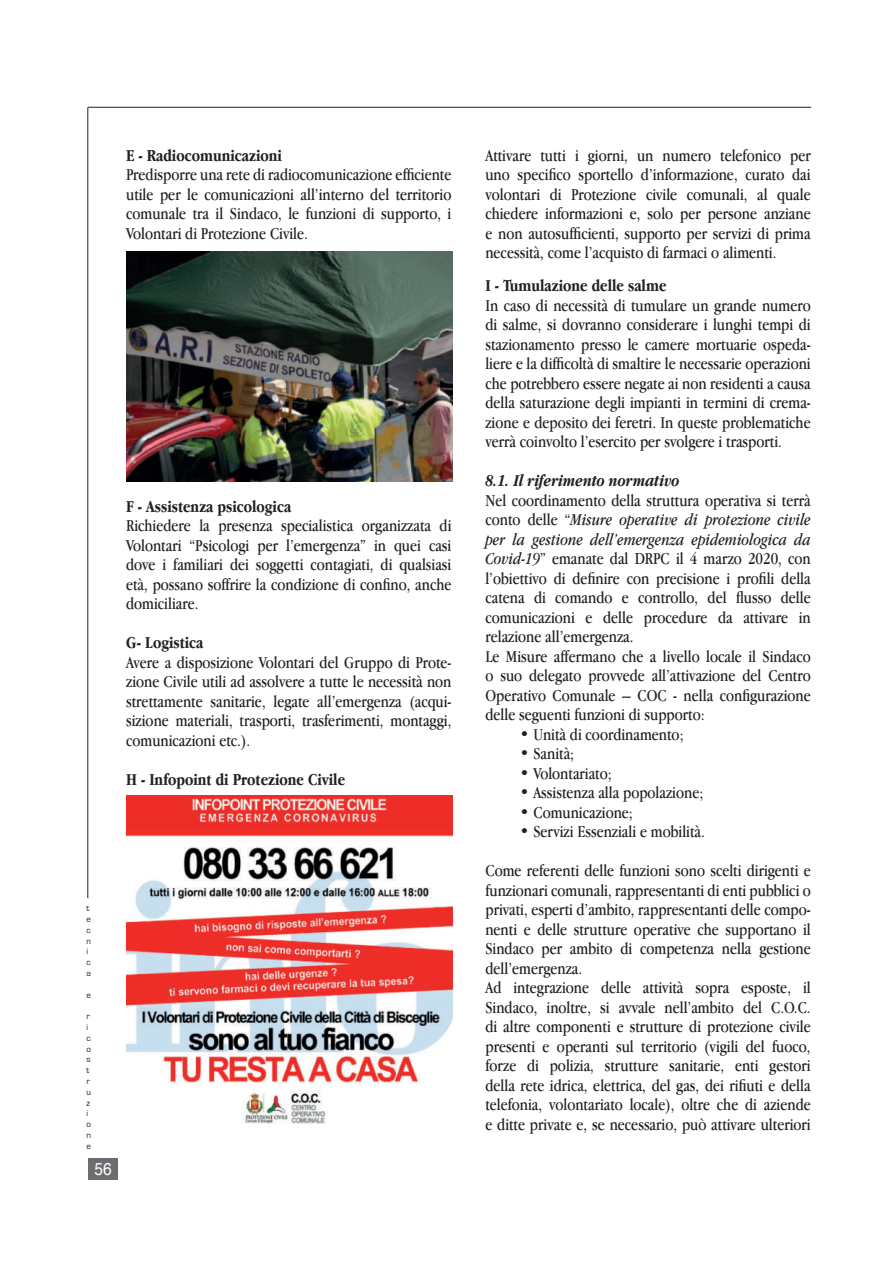
<style>
.page{position:relative;width:893px;height:1263px;background:#fff}
.page>*{position:absolute;margin:0;border:0;box-sizing:border-box;transform-origin:0 0}
.t1{font:17.25px/19.5px "Apple Garamond";color:#231f20;text-align:justify}
.t2{font:700 17.25px "Apple Garamond";color:#231f20}
.t3{font:italic 700 17.25px "Apple Garamond";color:#231f20}
.t4{font:17.25px "Helvetica";color:#fff;scale:.9 1}
.t5{font:9px/10.8px "Eurostile";color:#231f20}
.s1{font-style:italic}
</style>
<div class="page">
<hr style="left:88px;top:107px;width:723px;height:1px;background:#231f20">
<hr style="left:87px;top:107px;width:1px;height:791px;background:#231f20">
<div style="left:88px;top:1158px;width:30px;height:22px;background:#6c6d70"></div>
<img style="left:127px;top:252px;width:325px;height:230px">
<img style="left:126px;top:795px;width:326px;height:329px">
<p class="t2" style="left:126px;top:145px;width:157px">E - Radiocomunicazioni</p>
<p class="t1" style="left:126px;top:165px;width:327px">Predisporre una rete di radiocomunicazione efficiente utile per le comunicazioni all’interno del territorio comunale tra il Sindaco, le funzioni di supporto, i Volontari di Protezione Civile.</p>
<p class="t2" style="left:126px;top:496px;width:167px">F - Assistenza psicologica</p>
<p class="t1" style="left:126px;top:516px;width:327px">Richiedere la presenza specialistica organizzata di Volontari “Psicologi per l’emergenza” in quei casi dove i familiari dei soggetti contagiati, di qualsiasi età, possano soffrire la condizione di confino, anche domiciliare.</p>
<p class="t2" style="left:126px;top:633px;width:79px">G- Logistica</p>
<p class="t1" style="left:126px;top:652px;width:327px">Avere a disposizione Volontari del Gruppo di Prote&shy;zione Civile utili ad assolvere a tutte le necessità non strettamente sanitarie, legate all’emergenza (acqui&shy;sizione materiali, trasporti, trasferimenti, montaggi, comunicazioni etc.).</p>
<p class="t2" style="left:126px;top:769px;width:220px">H - Infopoint di Protezione Civile</p>
<p class="t5" style="left:87px;top:903px;width:6px">t e c n i c a</p>
<p class="t5" style="left:87px;top:989px;width:6px">e</p>
<p class="t5" style="left:87px;top:1011px;width:6px">r i c o s t r u z i o n e</p>
<p class="t4" style="left:94px;top:1156px;width:21px">56</p>
<p class="t1" style="left:485px;top:145px;width:327px">Attivare tutti i giorni, un numero telefonico per uno specifico sportello d’informazione, curato dai volontari di Protezione civile comunali, al quale chiedere informazioni e, solo per persone anziane e non autosufficienti, supporto per servizi di prima necessità, come l’acquisto di farmaci o alimenti.</p>
<p class="t2" style="left:485px;top:276px;width:183px">I - Tumulazione delle salme</p>
<p class="t1" style="left:485px;top:295px;width:327px">In caso di necessità di tumulare un grande numero di salme, si dovranno considerare i lunghi tempi di stazionamento presso le camere mortuarie ospeda&shy;liere e la difficoltà di smaltire le necessarie operazioni che potrebbero essere negate ai non residenti a causa della saturazione degli impianti in termini di crema&shy;zione e deposito dei feretri. In queste problematiche verrà coinvolto l’esercito per svolgere i trasporti.</p>
<p class="t3" style="left:485px;top:470px;width:196px">8.1. Il riferimento normativo</p>
<p class="t1" style="left:485px;top:490px;width:327px;text-align:left">Nel coordinamento della struttura operativa si terrà conto delle “<span class="s1">Misure operative di protezione civile per la gestione dell’emergenza epidemiologica da Covid-19</span>” emanate dal DRPC il 4 marzo 2020, con l’obiettivo di definire con precisione i profili della catena di comando e controllo, del flusso delle comunicazioni e delle procedure da attivare in relazione all’emergenza.<br>Le Misure affermano che a livello locale il Sindaco o suo delegato provvede all’attivazione del Centro Operativo Comunale – COC - nella configurazione delle seguenti funzioni di supporto:</p>
<p class="t1" style="left:519px;top:724px;width:166px">• Unità di coordinamento;</p>
<p class="t1" style="left:519px;top:744px;width:56px">• Sanità;</p>
<p class="t1" style="left:519px;top:763px;width:94px">• Volontariato;</p>
<p class="t1" style="left:519px;top:783px;width:186px">• Assistenza alla popolazione;</p>
<p class="t1" style="left:519px;top:802px;width:115px">• Comunicazione;</p>
<p class="t1" style="left:519px;top:822px;width:187px">• Servizi Essenziali e mobilità.</p>
<p class="t1" style="left:485px;top:861px;width:327px;text-align:left">Come referenti delle funzioni sono scelti dirigenti e funzionari comunali, rappresentanti di enti pubblici o privati, esperti d’ambito, rappresentanti delle compo&shy;nenti e delle strutture operative che supportano il Sindaco per ambito di competenza nella gestione dell’emergenza.<br>Ad integrazione delle attività sopra esposte, il Sindaco, inoltre, si avvale nell’ambito del C.O.C. di altre componenti e strutture di protezione civile presenti e operanti sul territorio (vigili del fuoco, forze di polizia, strutture sanitarie, enti gestori della rete idrica, elettrica, del gas, dei rifiuti e della telefonia, volontariato locale), oltre che di aziende e ditte private e, se necessario, può attivare ulteriori</p>
</div>
